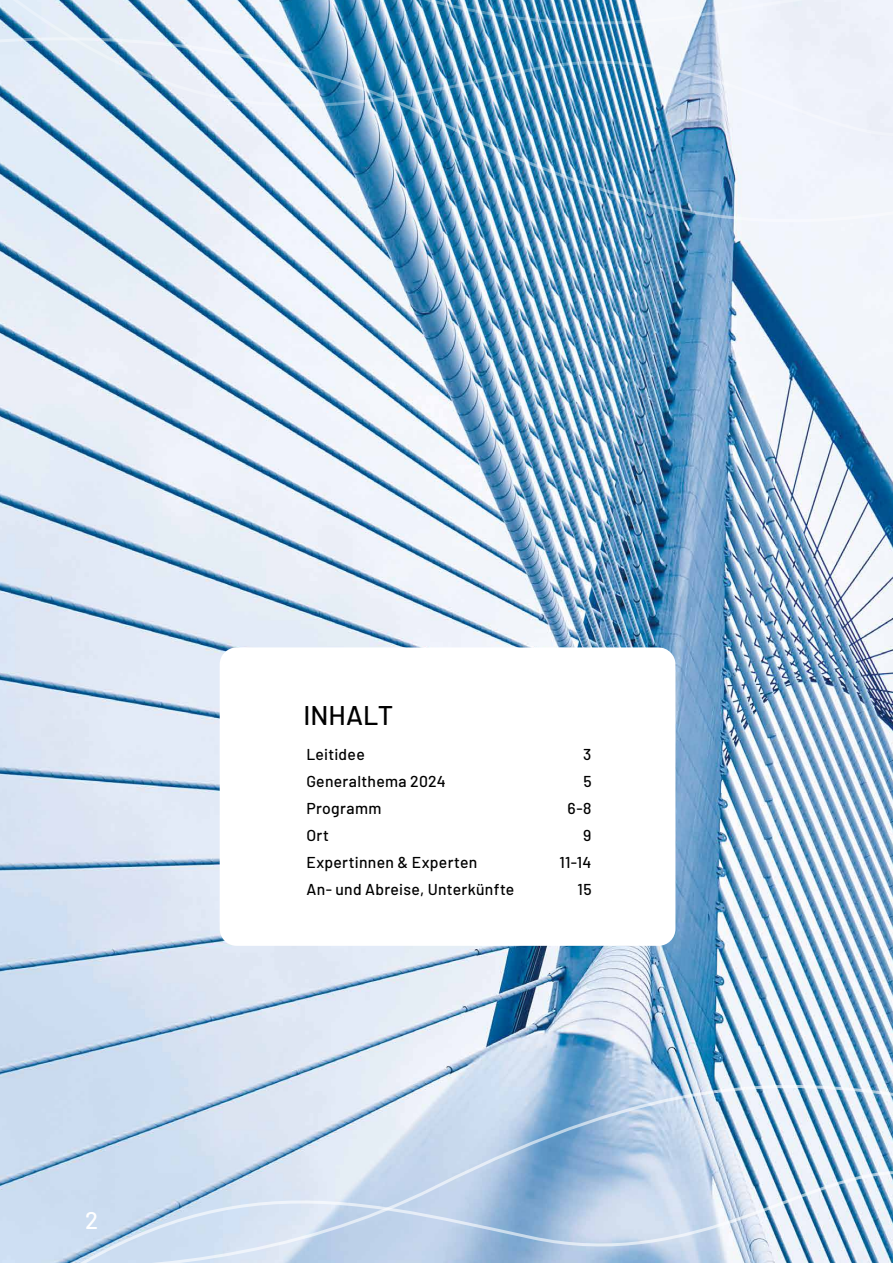
<style>
.page{position:relative;width:893px;height:1263px;background:#fff}
.page>*{position:absolute;margin:0;border:0;box-sizing:border-box;transform-origin:0 0}
.t1{font:500 27px "Barlow";color:#000}
.t2{font:500 24px "Barlow";color:#fff}
.t3{font:500 15.75px/27px "Barlow";letter-spacing:.02em;color:#000}
</style>
<div class="page">
<img style="left:0;top:224px;width:893px;height:859px">
<svg style="left:0;top:1083px;width:893px;height:86px"></svg>
<svg style="left:0;top:1169px;width:893px;height:94px"></svg>
<img style="left:0;top:138px;width:893px;height:86px">
<img style="left:0;top:0;width:893px;height:138px">
<div style="left:220px;top:647px;width:455px;height:299px;background:#fff;border-radius:17px"></div>
<h2 class="t2" style="left:85px;top:1205px;width:15px">2</h2>
<h1 class="t1" style="left:304px;top:699px;width:91px">INHALT</h1>
<p class="t3" style="left:306px;top:740px;width:210px">Leitidee<br>Generalthema 2024<br>Programm<br>Ort<br>Expertinnen &amp; Experten<br>An- und Abreise, Unterkünfte</p>
<p class="t3" style="left:559px;top:740px;width:34px;text-align:right">3<br>5<br>6-8<br>9<br>11-14<br>15</p>
</div>
